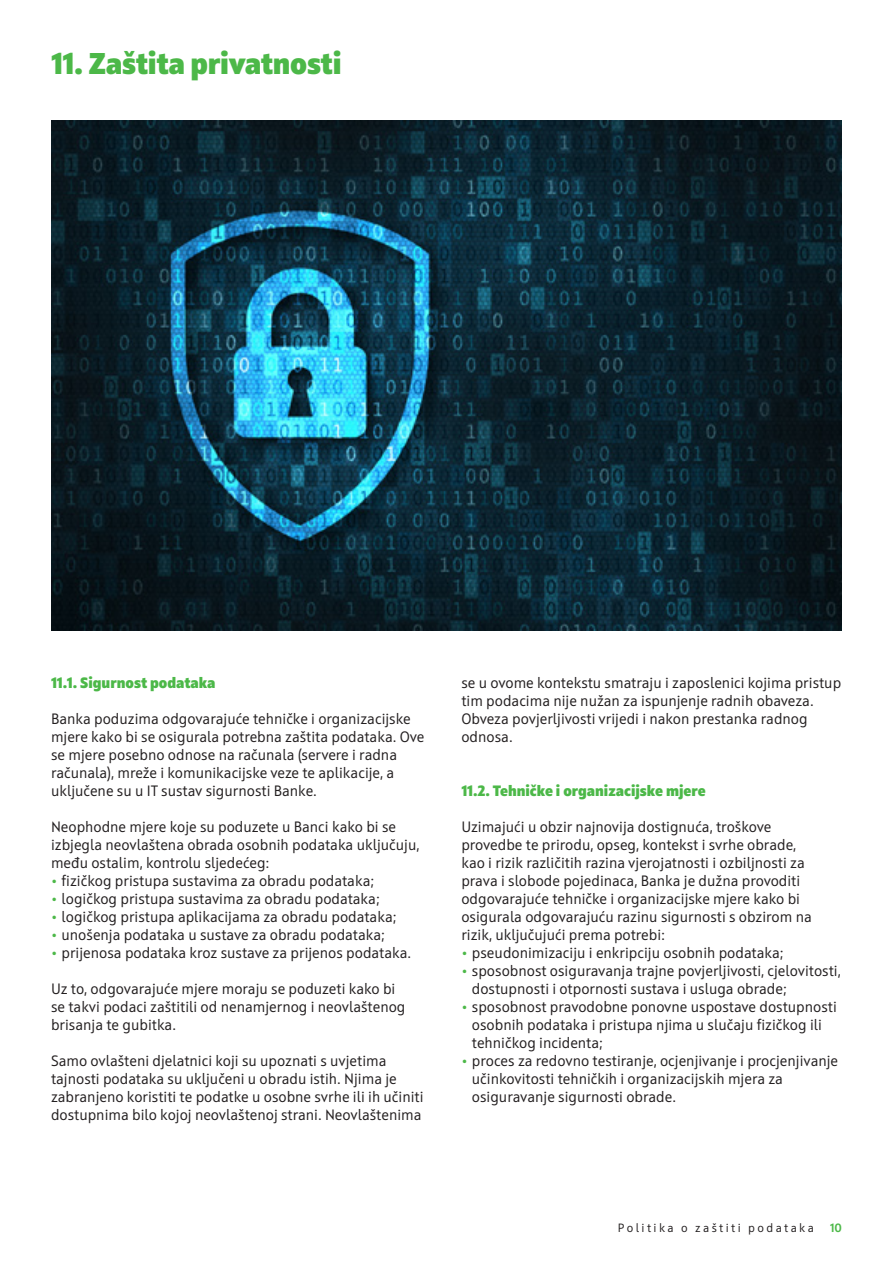
<style>
.page{position:relative;width:893px;height:1263px;background:#fff}
.page>*{position:absolute;margin:0;border:0;box-sizing:border-box;transform-origin:0 0}
.t1{font:800 30px "Squad";letter-spacing:-.01em;color:#4cb848}
.t2{font:15px/18px "Squad";color:#231f20}
.t3{font:800 15px "Squad";color:#4cb848}
.t4{font:12px "Squad";letter-spacing:.2em;color:#231f20}
.t5{font:700 12px "Squad";color:#4cb848}
.s1{font-family:"DIN Next W1 G";font-weight:300;color:#4cb848}
</style>
<div class="page">
<img style="left:51px;top:121px;width:791px;height:509px">
<p class="t1" style="left:51px;top:44px;width:292px">11. Zaštita privatnosti</p>
<p class="t3" style="left:51px;top:673px;width:166px">11.1. Sigurnost podataka</p>
<p class="t2" style="left:51px;top:710px;width:375px">Banka poduzima odgovarajuće tehničke i organizacijske mjere kako bi se osigurala potrebna zaštita podataka. Ove se mjere posebno odnose na računala (servere i radna računala), mreže i komunikacijske veze te aplikacije, a uključene su u IT sustav sigurnosti Banke.</p>
<p class="t2" style="left:51px;top:818px;width:370px">Neophodne mjere koje su poduzete u Banci kako bi se izbjegla neovlaštena obrada osobnih podataka uključuju, među ostalim, kontrolu sljedećeg:</p>
<p class="t2" style="left:51px;top:872px;width:325px"><span class="s1">•</span> fizičkog pristupa sustavima za obradu podataka;</p>
<p class="t2" style="left:51px;top:890px;width:330px"><span class="s1">•</span> logičkog pristupa sustavima za obradu podataka;</p>
<p class="t2" style="left:51px;top:908px;width:347px"><span class="s1">•</span> logičkog pristupa aplikacijama za obradu podataka;</p>
<p class="t2" style="left:51px;top:926px;width:335px"><span class="s1">•</span> unošenja podataka u sustave za obradu podataka;</p>
<p class="t2" style="left:51px;top:944px;width:362px"><span class="s1">•</span> prijenosa podataka kroz sustave za prijenos podataka.</p>
<p class="t2" style="left:51px;top:980px;width:356px">Uz to, odgovarajuće mjere moraju se poduzeti kako bi se takvi podaci zaštitili od nenamjernog i neovlaštenog brisanja te gubitka.</p>
<p class="t2" style="left:51px;top:1052px;width:374px">Samo ovlašteni djelatnici koji su upoznati s uvjetima tajnosti podataka su uključeni u obradu istih. Njima je zabranjeno koristiti te podatke u osobne svrhe ili ih učiniti dostupnima bilo kojoj neovlaštenoj strani. Neovlaštenima</p>
<p class="t2" style="left:461px;top:674px;width:381px">se u ovome kontekstu smatraju i zaposlenici kojima pristup tim podacima nije nužan za ispunjenje radnih obaveza.<br>Obveza povjerljivosti vrijedi i nakon prestanka radnog odnosa.</p>
<p class="t3" style="left:461px;top:781px;width:246px">11.2. Tehničke i organizacijske mjere</p>
<p class="t2" style="left:461px;top:818px;width:352px">Uzimajući u obzir najnovija dostignuća, troškove provedbe te prirodu, opseg, kontekst i svrhe obrade, kao i rizik različitih razina vjerojatnosti i ozbiljnosti za prava i slobode pojedinaca, Banka je dužna provoditi odgovarajuće tehničke i organizacijske mjere kako bi osigurala odgovarajuću razinu sigurnosti s obzirom na rizik, uključujući prema potrebi:</p>
<p class="t2" style="left:461px;top:944px;width:324px"><span class="s1">•</span> pseudonimizaciju i enkripciju osobnih podataka;</p>
<p class="t2" style="left:472px;top:962px;width:370px;text-indent:-10px"><span class="s1">•</span> sposobnost osiguravanja trajne povjerljivosti, cjelovitosti, dostupnosti i otpornosti sustava i usluga obrade;</p>
<p class="t2" style="left:472px;top:998px;width:366px;text-indent:-10px"><span class="s1">•</span> sposobnost pravodobne ponovne uspostave dostupnosti osobnih podataka i pristupa njima u slučaju fizičkog ili tehničkog incidenta;</p>
<p class="t2" style="left:472px;top:1052px;width:368px;text-indent:-10px"><span class="s1">•</span> proces za redovno testiranje, ocjenjivanje i procjenjivanje učinkovitosti tehničkih i organizacijskih mjera za osiguravanje sigurnosti obrade.</p>
<p class="t4" style="left:618px;top:1220px;width:198px">Politika o zaštiti podataka</p>
<p class="t5" style="left:830px;top:1220px;width:13px">10</p>
</div>
